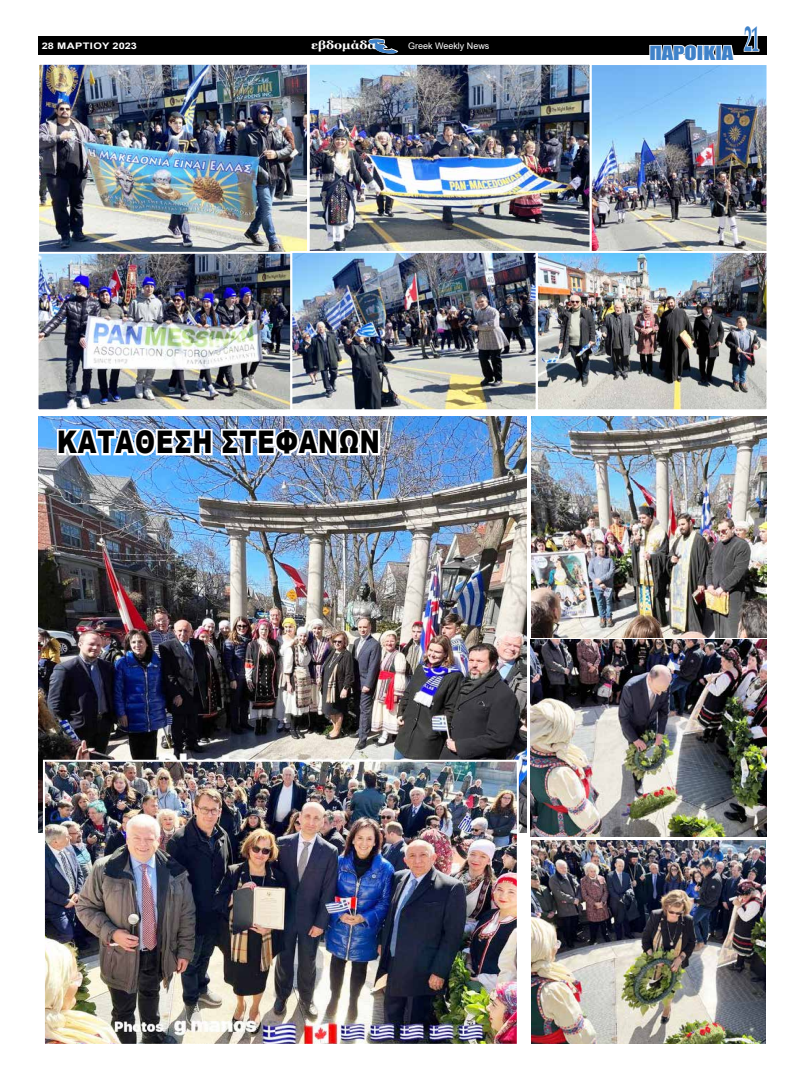
<style>
.page{position:relative;width:803px;height:1080px;background:#fff}
.page>*{position:absolute;margin:0;border:0;box-sizing:border-box;transform-origin:0 0}
.t1{font:700 36px "Book Antiqua";color:#3f82c9;scale:.43 1}
.t2{font:900 31.2px "Arial";color:#000;scale:.77 1}
.t3{font:18px "Impact";color:#3f82c9;scale:1.25 1}
.t4{font:700 11.4px "Georgia";color:#fff;scale:1.11 1}
.t5{font:9px "Arial";color:#fff}
.t6{font:700 9px "Arial";letter-spacing:.02em;color:#fff;scale:1.22 1}
.s1{font-family:"Arial";font-weight:900;font-style:italic;font-size:25.4px;color:#3f82c9}
</style>
<div class="page">
<div style="left:38px;top:36px;width:728px;height:19px;background:#000"></div>
<svg style="left:743px;top:36px;width:17px;height:16px"></svg>
<svg style="left:368px;top:38px;width:31px;height:16px"></svg>
<img style="left:39px;top:66px;width:726px;height:342px">
<div style="left:36px;top:251px;width:256px;height:160px;border:2px solid #fff"></div>
<img style="left:39px;top:417px;width:487px;height:416px">
<img style="left:46px;top:763px;width:470px;height:280px">
<div style="left:43px;top:760px;width:476px;height:286px;border:2px solid #fff"></div>
<div style="left:589px;top:63px;width:179px;height:191px;border:2px solid #fff"></div>
<div style="left:308px;top:63px;width:283px;height:191px;border:2px solid #fff"></div>
<div style="left:37px;top:63px;width:272px;height:191px;border:2px solid #fff"></div>
<div style="left:536px;top:251px;width:232px;height:160px;border:2px solid #fff"></div>
<div style="left:290px;top:251px;width:248px;height:160px;border:2px solid #fff"></div>
<img style="left:531px;top:841px;width:235px;height:203px">
<img style="left:531px;top:640px;width:236px;height:197px">
<img style="left:531px;top:417px;width:235px;height:220px">
<img style="left:55px;top:419px;width:327px;height:41px">
<svg style="left:649px;top:44px;width:85px;height:11px"></svg>
<p class="t6" style="left:42px;top:39px;width:80px">28 ΜΑΡΤΙΟΥ 2023</p>
<p class="t4" style="left:311px;top:38px;width:116px">εβδομάδα <span class="s1">ε</span></p>
<p class="t5" style="left:408px;top:40px;width:83px">Greek Weekly News</p>
<p class="t2" style="left:57px;top:420px;width:26px">κατα</p>
<p class="t2" style="left:135px;top:420px;width:138px">θεση στεφαν</p>
<p class="t2" style="left:339px;top:420px;width:48px">ων</p>
<p class="t3" style="left:649px;top:39px;width:69px">ΠΑΡΟΙΚΙΑ</p>
<p class="t1" style="left:744px;top:14px;width:37px">21</p>
</div>
